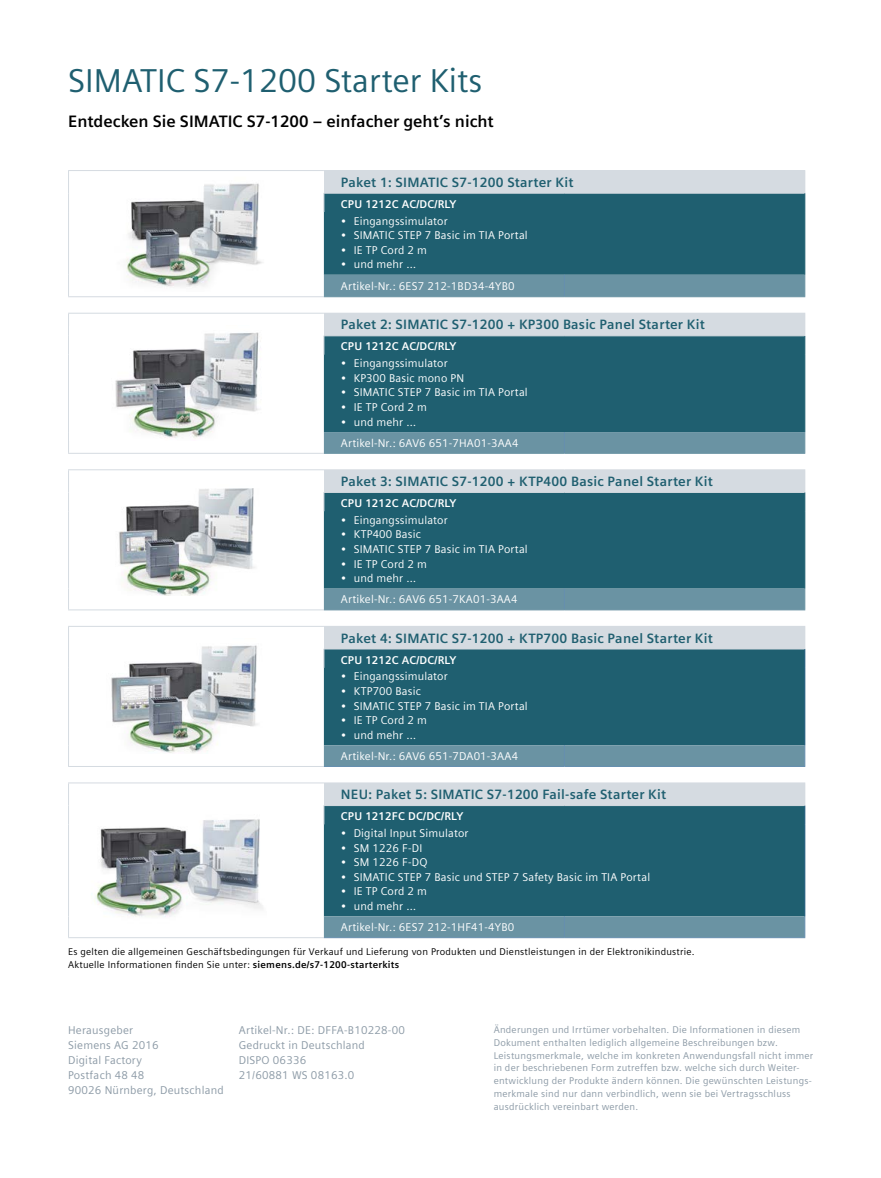
<style>
.page{position:relative;width:881px;height:1178px;background:#fff}
.page>*{position:absolute;margin:0;border:0;box-sizing:border-box;transform-origin:0 0}
.t1{font:33px "Siemens Sans Global";color:#1f5f70}
.t2{font:700 16.5px "Siemens Sans Global";color:#000}
.t3{font:700 13.5px "Siemens Sans Global";letter-spacing:.015em;color:#1f5f70}
.t4{font:11.25px/21.1px "Siemens Sans Global";letter-spacing:.015em;color:#fff}
.t5{font:11.25px/14.9px "Siemens Sans Global";letter-spacing:.02em;color:#8c9aa6}
.t6{font:700 11.25px "Siemens Sans Global";letter-spacing:.015em;color:#fff}
.t7{font:9.75px/12.8px "Siemens Sans Global";letter-spacing:.025em;color:#8c9aa6}
.t8{font:9.75px/12.8px "Siemens Sans Global";letter-spacing:.025em;color:#000}
.s1{font-weight:700}
</style>
<div class="page">
<hr style="left:68px;top:170px;width:256px;height:1px;background:#d5dbe1">
<svg style="left:68px;top:171px;width:1px;height:41px"></svg>
<hr style="left:68px;top:212px;width:1px;height:63px;background:#d5dbe1">
<svg style="left:68px;top:275px;width:1px;height:21px"></svg>
<hr style="left:68px;top:296px;width:256px;height:1px;background:#d5dbe1">
<hr style="left:324px;top:170px;width:240px;height:1px;background:#d5dbe1">
<hr style="left:564px;top:170px;width:241px;height:1px;background:#d5dbe1">
<svg style="left:323px;top:171px;width:482px;height:125px;background:#4d7e8d"></svg>
<hr style="left:324px;top:296px;width:240px;height:1px;background:#6a93a3">
<hr style="left:564px;top:296px;width:241px;height:1px;background:#6a93a3">
<img style="left:126px;top:183px;width:137px;height:104px">
<div style="left:324px;top:313px;width:480px;height:23px;background:#d5dbe1"></div>
<div style="left:324px;top:337px;width:480px;height:95px;background:#1f5f70"></div>
<hr style="left:323px;top:336px;width:241px;height:1px;background:#d5dbe1">
<svg style="left:323px;top:337px;width:1px;height:18px"></svg>
<hr style="left:564px;top:336px;width:241px;height:1px;background:#d5dbe1">
<hr style="left:68px;top:313px;width:256px;height:1px;background:#d5dbe1">
<svg style="left:68px;top:314px;width:1px;height:41px"></svg>
<hr style="left:68px;top:355px;width:1px;height:77px;background:#d5dbe1">
<svg style="left:68px;top:432px;width:1px;height:21px"></svg>
<hr style="left:68px;top:453px;width:256px;height:1px;background:#d5dbe1">
<hr style="left:564px;top:313px;width:241px;height:1px;background:#d5dbe1">
<svg style="left:804px;top:314px;width:1px;height:41px"></svg>
<hr style="left:804px;top:355px;width:1px;height:77px;background:#1f5f70">
<div style="left:324px;top:432px;width:481px;height:21px;background:#6a93a3"></div>
<hr style="left:324px;top:453px;width:240px;height:1px;background:#6a93a3">
<hr style="left:564px;top:453px;width:241px;height:1px;background:#6a93a3">
<img style="left:115px;top:332px;width:144px;height:106px">
<div style="left:324px;top:470px;width:480px;height:22px;background:#d5dbe1"></div>
<div style="left:324px;top:493px;width:480px;height:96px;background:#1f5f70"></div>
<hr style="left:323px;top:492px;width:241px;height:1px;background:#d5dbe1">
<svg style="left:323px;top:492px;width:1px;height:19px"></svg>
<hr style="left:564px;top:492px;width:241px;height:1px;background:#d5dbe1">
<hr style="left:68px;top:469px;width:256px;height:1px;background:#d5dbe1">
<svg style="left:68px;top:470px;width:1px;height:41px"></svg>
<hr style="left:68px;top:511px;width:1px;height:78px;background:#d5dbe1">
<svg style="left:68px;top:589px;width:1px;height:20px"></svg>
<hr style="left:68px;top:609px;width:256px;height:1px;background:#d5dbe1">
<hr style="left:324px;top:469px;width:240px;height:1px;background:#d5dbe1">
<hr style="left:564px;top:469px;width:241px;height:1px;background:#d5dbe1">
<svg style="left:804px;top:470px;width:1px;height:41px"></svg>
<hr style="left:804px;top:511px;width:1px;height:78px;background:#1f5f70">
<div style="left:324px;top:589px;width:481px;height:20px;background:#6a93a3"></div>
<hr style="left:324px;top:609px;width:240px;height:1px;background:#6a93a3">
<hr style="left:564px;top:609px;width:241px;height:1px;background:#6a93a3">
<img style="left:119px;top:488px;width:136px;height:107px">
<div style="left:324px;top:626px;width:480px;height:23px;background:#d5dbe1"></div>
<div style="left:324px;top:650px;width:480px;height:95px;background:#1f5f70"></div>
<hr style="left:323px;top:649px;width:241px;height:1px;background:#d5dbe1">
<svg style="left:323px;top:650px;width:1px;height:18px"></svg>
<hr style="left:564px;top:649px;width:241px;height:1px;background:#d5dbe1">
<hr style="left:68px;top:626px;width:256px;height:1px;background:#d5dbe1">
<svg style="left:68px;top:627px;width:1px;height:41px"></svg>
<hr style="left:68px;top:668px;width:1px;height:77px;background:#d5dbe1">
<svg style="left:68px;top:745px;width:1px;height:21px"></svg>
<hr style="left:68px;top:766px;width:256px;height:1px;background:#d5dbe1">
<hr style="left:564px;top:626px;width:241px;height:1px;background:#d5dbe1">
<div style="left:324px;top:745px;width:481px;height:21px;background:#6a93a3"></div>
<hr style="left:324px;top:766px;width:240px;height:1px;background:#668faf">
<hr style="left:564px;top:766px;width:241px;height:1px;background:#668faf">
<hr style="left:804px;top:668px;width:1px;height:77px;background:#1d597c">
<svg style="left:804px;top:627px;width:1px;height:41px"></svg>
<img style="left:111px;top:645px;width:147px;height:108px">
<div style="left:324px;top:783px;width:480px;height:22px;background:#d5dbe1"></div>
<div style="left:324px;top:806px;width:480px;height:110px;background:#1f5f70"></div>
<hr style="left:323px;top:805px;width:241px;height:1px;background:#d5dbe1">
<svg style="left:323px;top:806px;width:1px;height:18px"></svg>
<hr style="left:564px;top:805px;width:241px;height:1px;background:#d5dbe1">
<hr style="left:68px;top:782px;width:256px;height:1px;background:#d5dbe1">
<svg style="left:68px;top:783px;width:1px;height:41px"></svg>
<hr style="left:68px;top:824px;width:1px;height:92px;background:#d5dbe1">
<svg style="left:68px;top:916px;width:1px;height:21px"></svg>
<hr style="left:68px;top:937px;width:256px;height:1px;background:#d5dbe1">
<hr style="left:324px;top:782px;width:240px;height:1px;background:#d5dbe1">
<hr style="left:564px;top:782px;width:241px;height:1px;background:#d5dbe1">
<div style="left:324px;top:916px;width:481px;height:21px;background:#6a93a3"></div>
<hr style="left:324px;top:937px;width:240px;height:1px;background:#668faf">
<hr style="left:564px;top:937px;width:241px;height:1px;background:#668faf">
<hr style="left:804px;top:824px;width:1px;height:92px;background:#1d597c">
<svg style="left:804px;top:783px;width:1px;height:41px"></svg>
<img style="left:94px;top:819px;width:169px;height:98px">
<h1 class="t1" style="left:68px;top:57px;width:415px">SIMATIC S7-1200 Starter Kits</h1>
<h2 class="t2" style="left:68px;top:111px;width:427px">Entdecken Sie SIMATIC S7-1200 – einfacher geht’s nicht</h2>
<p class="t3" style="left:341px;top:174px;width:234px">Paket 1: SIMATIC S7-1200 Starter Kit</p>
<p class="t6" style="left:341px;top:197px;width:117px">CPU 1212C AC/DC/RLY</p>
<p class="t4" style="left:341px;top:210px;width:108px">• Eingangssimulator</p>
<p class="t4" style="left:341px;top:225px;width:188px">• SIMATIC STEP 7 Basic im TIA Portal</p>
<p class="t4" style="left:341px;top:240px;width:87px">• IE TP Cord 2 m</p>
<p class="t4" style="left:341px;top:254px;width:175px">• und mehr …<br>Artikel-Nr.: 6ES7 212-1BD34-4YB0</p>
<p class="t3" style="left:341px;top:317px;width:365px">Paket 2: SIMATIC S7-1200 + KP300 Basic Panel Starter Kit</p>
<p class="t6" style="left:341px;top:340px;width:117px">CPU 1212C AC/DC/RLY</p>
<p class="t4" style="left:341px;top:353px;width:108px">• Eingangssimulator</p>
<p class="t4" style="left:341px;top:368px;width:125px">• KP300 Basic mono PN</p>
<p class="t4" style="left:341px;top:382px;width:188px">• SIMATIC STEP 7 Basic im TIA Portal</p>
<p class="t4" style="left:341px;top:397px;width:87px">• IE TP Cord 2 m</p>
<p class="t4" style="left:341px;top:412px;width:179px">• und mehr …<br>Artikel-Nr.: 6AV6 651-7HA01-3AA4</p>
<p class="t3" style="left:341px;top:473px;width:373px">Paket 3: SIMATIC S7-1200 + KTP400 Basic Panel Starter Kit</p>
<p class="t6" style="left:341px;top:496px;width:117px">CPU 1212C AC/DC/RLY</p>
<p class="t4" style="left:341px;top:510px;width:108px">• Eingangssimulator</p>
<p class="t4" style="left:341px;top:524px;width:82px">• KTP400 Basic</p>
<p class="t4" style="left:341px;top:539px;width:188px">• SIMATIC STEP 7 Basic im TIA Portal</p>
<p class="t4" style="left:341px;top:554px;width:87px">• IE TP Cord 2 m</p>
<p class="t4" style="left:341px;top:568px;width:178px">• und mehr …<br>Artikel-Nr.: 6AV6 651-7KA01-3AA4</p>
<p class="t3" style="left:341px;top:630px;width:373px">Paket 4: SIMATIC S7-1200 + KTP700 Basic Panel Starter Kit</p>
<p class="t6" style="left:341px;top:653px;width:117px">CPU 1212C AC/DC/RLY</p>
<p class="t4" style="left:341px;top:666px;width:108px">• Eingangssimulator</p>
<p class="t4" style="left:341px;top:681px;width:82px">• KTP700 Basic</p>
<p class="t4" style="left:341px;top:695px;width:188px">• SIMATIC STEP 7 Basic im TIA Portal</p>
<p class="t4" style="left:341px;top:710px;width:87px">• IE TP Cord 2 m</p>
<p class="t4" style="left:341px;top:725px;width:179px">• und mehr …<br>Artikel-Nr.: 6AV6 651-7DA01-3AA4</p>
<p class="t3" style="left:341px;top:787px;width:326px">NEU: Paket 5: SIMATIC S7-1200 Fail-safe Starter Kit</p>
<p class="t6" style="left:341px;top:810px;width:124px">CPU 1212FC DC/DC/RLY</p>
<p class="t4" style="left:341px;top:823px;width:129px">• Digital Input Simulator</p>
<p class="t4" style="left:341px;top:837px;width:83px">• SM 1226 F-DI</p>
<p class="t4" style="left:341px;top:852px;width:88px">• SM 1226 F-DQ</p>
<p class="t4" style="left:341px;top:867px;width:310px">• SIMATIC STEP 7 Basic und STEP 7 Safety Basic im TIA Portal</p>
<p class="t4" style="left:341px;top:881px;width:87px">• IE TP Cord 2 m</p>
<p class="t4" style="left:341px;top:896px;width:175px">• und mehr …<br>Artikel-Nr.: 6ES7 212-1HF41-4YB0</p>
<p class="t8" style="left:68px;top:946px;width:628px">Es gelten die allgemeinen Geschäftsbedingungen für Verkauf und Lieferung von Produkten und Dienstleistungen in der Elektronikindustrie.<br>Aktuelle Informationen finden Sie unter: <span class="s1">siemens.de/s7-1200-starterkits</span></p>
<p class="t5" style="left:68px;top:1023px;width:157px">Herausgeber<br>Siemens AG 2016<br>Digital Factory<br>Postfach 48 48<br>90026 Nürnberg, Deutschland</p>
<p class="t5" style="left:239px;top:1023px;width:167px">Artikel-Nr.: DE: DFFA-B10228-00<br>Gedruckt in Deutschland<br>DISPO 06336<br>21/60881 WS 08163.0</p>
<p class="t7" style="left:493px;top:1023px;width:321px">Änderungen und Irrtümer vorbehalten. Die Informationen in diesem Dokument enthalten lediglich allgemeine Beschreibungen bzw.<br>Leistungsmerkmale, welche im konkreten Anwendungsfall nicht immer in der beschriebenen Form zutreffen bzw. welche sich durch Weiter&shy;entwicklung der Produkte ändern können. Die gewünschten Leistungs&shy;merkmale sind nur dann verbindlich, wenn sie bei Vertragsschluss ausdrücklich vereinbart werden.</p>
</div>
